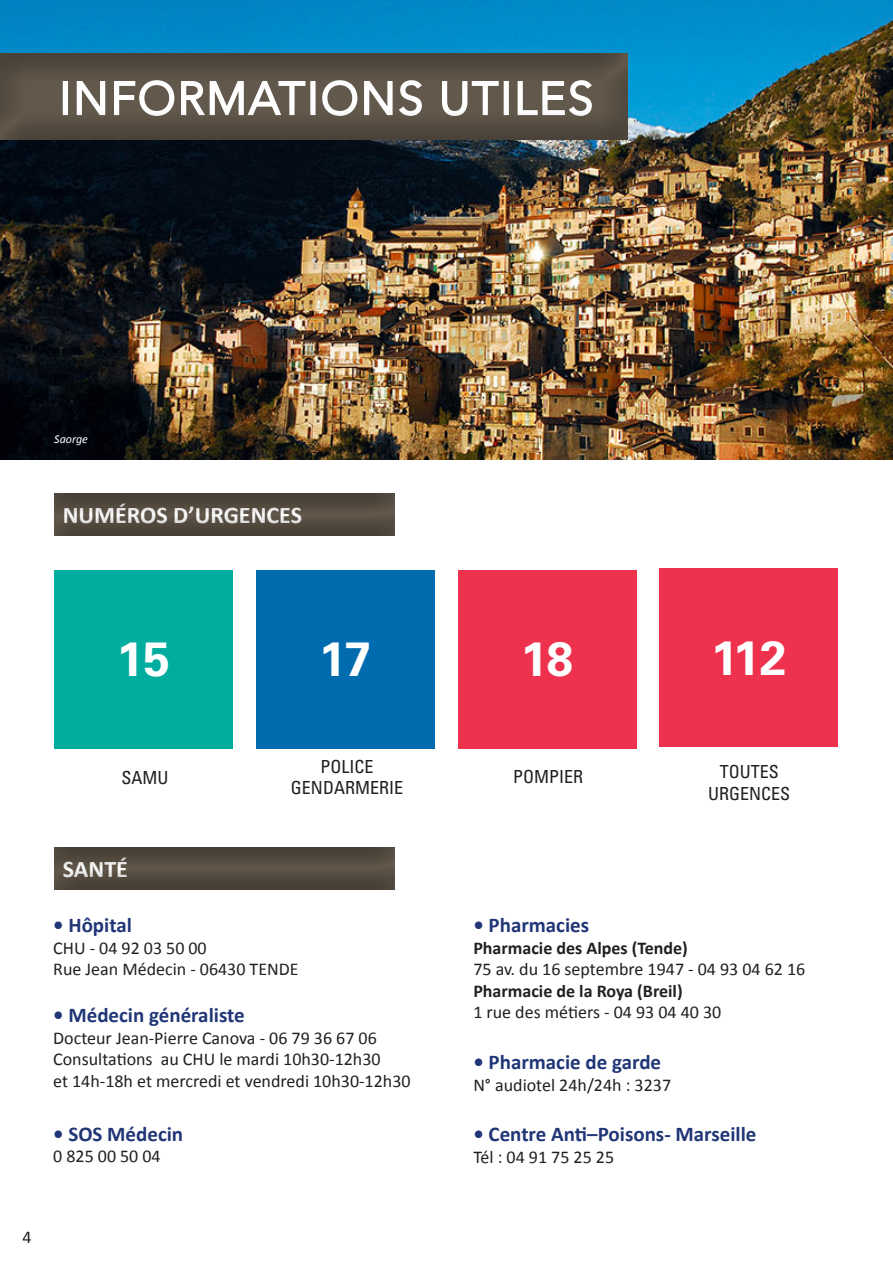
<style>
.page{position:relative;width:893px;height:1263px;background:#fff}
.page>*{position:absolute;margin:0;border:0;box-sizing:border-box;transform-origin:0 0}
.t1{font:700 48px "Univers LT Std";letter-spacing:-.02em;color:#fff}
.t2{font:300 45px "Avenir LT Std";letter-spacing:.05em;color:#fff}
.t3{font:700 24px "Calibri";color:#fff}
.t4{font:700 21px "Calibri";color:#213677}
.t5{font:18px "Calibri";color:#231f20}
.t6{font:700 18px "Calibri";color:#231f20}
.t7{font:condensed 18px/21.6px "Univers LT Std";color:#231f20;text-align:center}
.t8{font:italic 12px "Calibri";color:#fff}
</style>
<div class="page">
<img style="left:0;top:0;width:893px;height:459px">
<div style="left:0;top:51px;width:643px;height:90px;background:#231f20;opacity:.5"></div>
<div style="left:54px;top:570px;width:179px;height:178px;background:#00ad9e"></div>
<div style="left:256px;top:570px;width:179px;height:178px;background:#006caf"></div>
<div style="left:458px;top:570px;width:178px;height:178px;background:#ee324e"></div>
<div style="left:659px;top:568px;width:179px;height:179px;background:#ee324e"></div>
<div style="left:49px;top:492px;width:347px;height:45px;background:#231f20;opacity:.5"></div>
<div style="left:50px;top:845px;width:346px;height:45px;background:#231f20;opacity:.5"></div>
<h2 class="t2" style="left:60px;top:72px;width:535px">INFORMATIONS UTILES</h2>
<p class="t8" style="left:54px;top:431px;width:35px">Saorge</p>
<h3 class="t3" style="left:63px;top:500px;width:241px">NUMÉROS D’URGENCES</h3>
<p class="t1" style="left:117px;top:631px;width:55px">15</p>
<p class="t1" style="left:319px;top:631px;width:53px">17</p>
<p class="t1" style="left:521px;top:631px;width:54px">18</p>
<p class="t1" style="left:711px;top:630px;width:77px">112</p>
<p class="t7" style="left:122px;top:766px;width:48px">SAMU</p>
<h3 class="t3" style="left:63px;top:854px;width:67px">SANTÉ</h3>
<p class="t7" style="left:320px;top:755px;width:55px">POLICE</p>
<p class="t7" style="left:291px;top:777px;width:114px">GENDARMERIE</p>
<p class="t4" style="left:53px;top:912px;width:80px">• Hôpital</p>
<p class="t5" style="left:53px;top:936px;width:155px">CHU - 04 92 03 50 00</p>
<p class="t5" style="left:53px;top:958px;width:247px">Rue Jean Médecin - 06430 TENDE</p>
<p class="t4" style="left:53px;top:1002px;width:193px">• Médecin généraliste</p>
<p class="t5" style="left:53px;top:1026px;width:325px">Docteur Jean-Pierre Canova - 06 79 36 67 06</p>
<p class="t5" style="left:53px;top:1048px;width:329px">Consultations au CHU le mardi 10h30-12h30</p>
<p class="t5" style="left:53px;top:1069px;width:359px">et 14h-18h et mercredi et vendredi 10h30-12h30</p>
<p class="t4" style="left:53px;top:1120px;width:131px">• SOS Médecin</p>
<p class="t5" style="left:53px;top:1145px;width:109px">0 825 00 50 04</p>
<p class="t5" style="left:22px;top:1225px;width:11px">4</p>
<p class="t7" style="left:513px;top:766px;width:72px">POMPIER</p>
<p class="t7" style="left:708px;top:761px;width:84px">TOUTES<br>URGENCES</p>
<p class="t4" style="left:473px;top:912px;width:117px">• Pharmacies</p>
<p class="t6" style="left:473px;top:936px;width:216px">Pharmacie des Alpes (Tende)</p>
<p class="t5" style="left:473px;top:958px;width:333px">75 av. du 16 septembre 1947 - 04 93 04 62 16</p>
<p class="t6" style="left:473px;top:979px;width:211px">Pharmacie de la Roya (Breil)</p>
<p class="t5" style="left:473px;top:1001px;width:249px">1 rue des métiers - 04 93 04 40 30</p>
<p class="t4" style="left:473px;top:1048px;width:189px">• Pharmacie de garde</p>
<p class="t5" style="left:473px;top:1073px;width:199px">N° audiotel 24h/24h : 3237</p>
<p class="t4" style="left:473px;top:1120px;width:285px">• Centre Anti–Poisons- Marseille</p>
<p class="t5" style="left:473px;top:1145px;width:142px">Tél : 04 91 75 25 25</p>
</div>
